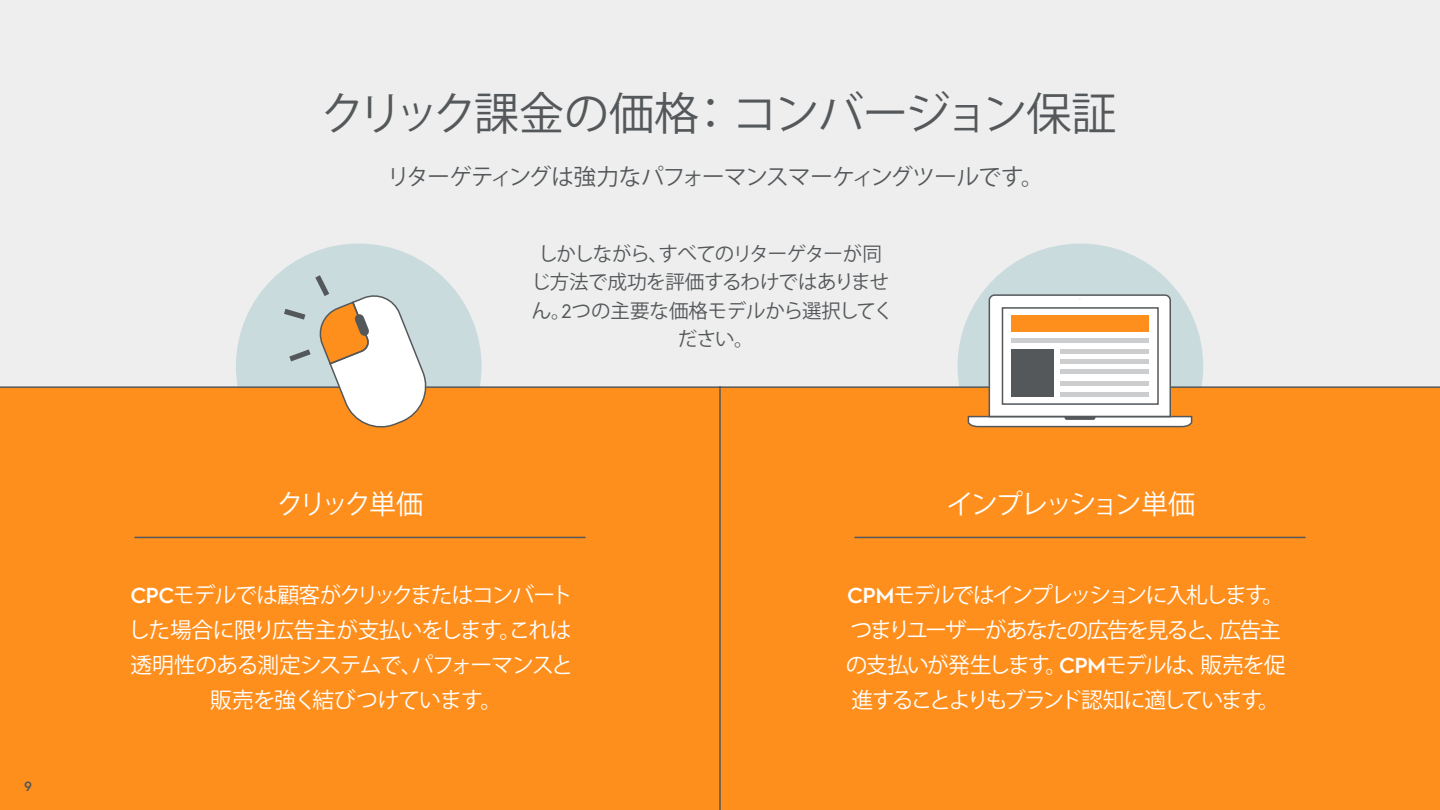
<style>
.page{position:relative;width:1440px;height:810px;background:#eee}
.page>*{position:absolute;margin:0;border:0;box-sizing:border-box;transform-origin:0 0}
.t1{font:45px "Koz Go Pr 6 N";letter-spacing:-.035em;color:#54585a}
.t2{font:27px "Koz Go Pr 6 N";letter-spacing:-.09em;color:#fff}
.t3{font:22.5px "Koz Go Pr 6 N";letter-spacing:-.03em;color:#54585a}
.t4{font:21.75px/35.2px "Koz Go Pr 6 N";letter-spacing:-.07em;color:#fff}
.t5{font:21.75px/35.2px "Koz Go Pr 6 N";letter-spacing:-.04em;color:#fff;text-align:center}
.t6{font:19.5px/28.5px "Koz Go Pr 6 N";letter-spacing:-.03em;color:#54585a;text-align:center}
.t7{font:600 13.5px "Hurme Geometric Sans 2";color:#54585a}
.s1{font-family:"Hurme Geometric Sans 2"}
.s2{font-family:"Hurme Geometric Sans 2";font-weight:600}
</style>
<div class="page">
<div style="left:236px;top:244px;width:246px;height:245px;background:#cadbdd;border-radius:50%"></div>
<div style="left:958px;top:244px;width:245px;height:245px;background:#cadbdd;border-radius:50%"></div>
<div style="left:0;top:387px;width:720px;height:423px;background:#ff8f1c"></div>
<div style="left:720px;top:387px;width:720px;height:423px;background:#ff8f1c"></div>
<hr style="left:0;top:386px;width:1440px;height:2px;background:#54585a">
<hr style="left:719px;top:386px;width:2px;height:424px;background:#54585a">
<hr style="left:134px;top:537px;width:452px;height:1px;background:#54585a">
<hr style="left:854px;top:537px;width:452px;height:1px;background:#54585a">
<svg style="left:284px;top:275px;width:147px;height:153px"></svg>
<svg style="left:967px;top:294px;width:226px;height:134px"></svg>
<p class="t7" style="left:24px;top:777px;width:9px">9</p>
<p class="t1" style="left:320px;top:88px;width:798px">クリック課金の価格：コンバージョン保証</p>
<p class="t3" style="left:387px;top:164px;width:658px">リターゲティングは強力なパフォーマンスマーケィングツールです。</p>
<p class="t6" style="left:531px;top:240px;width:364px">しかしながら、すべてのリターゲターが同じ方法で成功を評価するわけではありません。<span class="s1">2</span>つの主要な価格モデルから選択してください。</p>
<p class="t2" style="left:277px;top:489px;width:148px">クリック単価</p>
<p class="t2" style="left:946px;top:489px;width:250px">インプレッション単価</p>
<p class="t5" style="left:128px;top:577px;width:446px"><span class="s2">CPC</span>モデルでは顧客がクリックまたはコンバートした場合に限り広告主が支払いをします。これは透明性のある測定システムで、パフォーマンスと販売を強く結びつけています。</p>
<p class="t4" style="left:846px;top:577px;width:441px"><span class="s2">CPM</span>モデルではインプレッションに入札します。つまりユーザーがあなたの広告を見ると、広告主の支払いが発生します。<span class="s2">CPM</span>モデルは、販売を促進することよりもブランド認知に適しています。</p>
</div>
